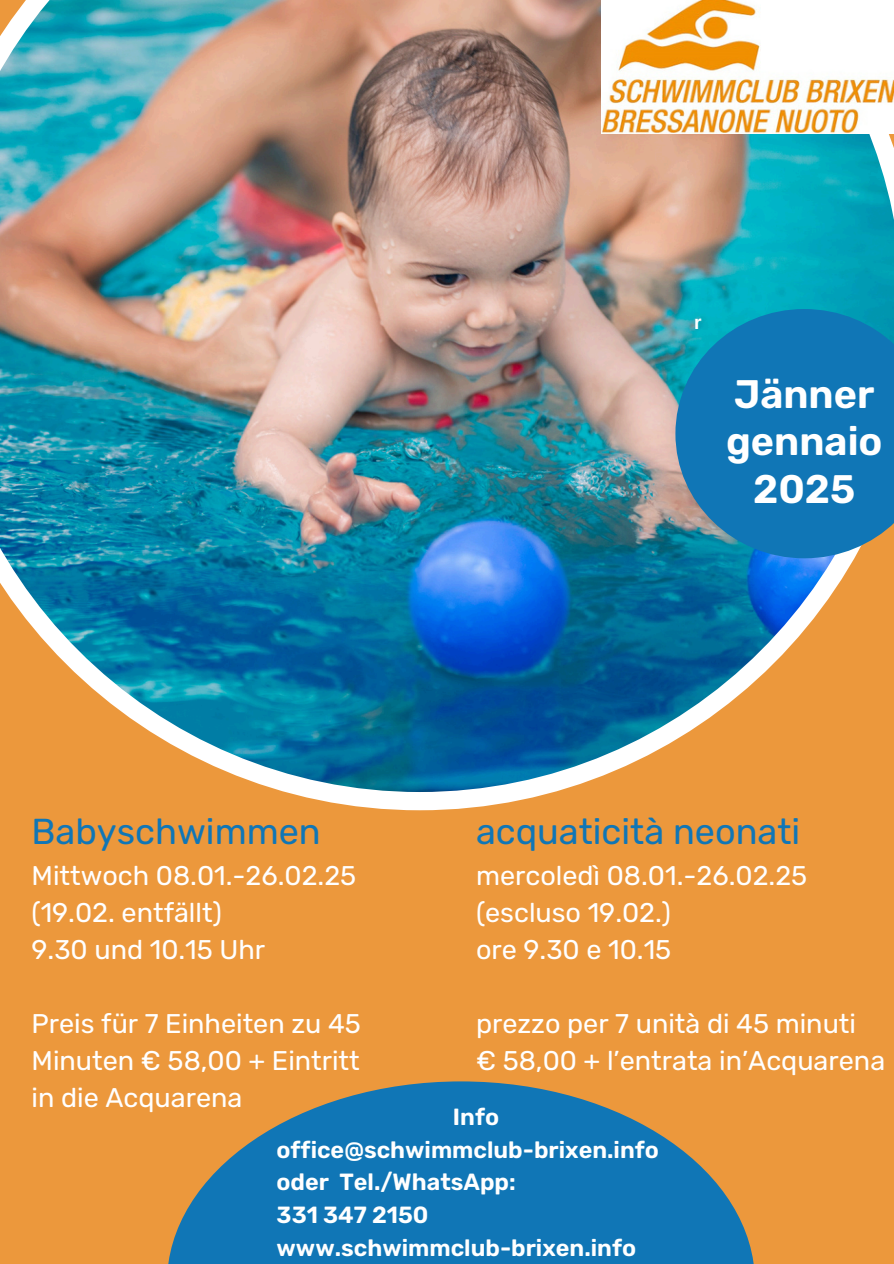
<style>
.page{position:relative;width:894px;height:1264px;background:#fff}
.page>*{position:absolute;margin:0;border:0;box-sizing:border-box;transform-origin:0 0}
.t1{font:600 39.75px/47.2px "Rubik";color:#fff;text-align:center}
.t2{font:36px "Rubik";color:#1076b6}
.t3{font:27px/37.2px "Rubik";color:#fff}
.t4{font:600 23.4px/32.7px "Rubik";color:#fff}
.t5{font:700 19.05px "Arimo";color:#fff}
</style>
<div class="page">
<div style="left:0;top:0;width:893px;height:1263px;background:#ec983c"></div>
<img style="left:0;top:0;width:893px;height:810px">
<svg style="left:675px;top:309px;width:218px;height:249px;background:#177cb3"></svg>
<svg style="left:168px;top:1081px;width:586px;height:182px;fill:#1076b6"></svg>
<img style="left:601px;top:0;width:292px;height:133px">
<p class="t5" style="left:694px;top:312px;width:9px">r</p>
<h1 class="t1" style="left:725px;top:371px;width:158px">Jänner gennaio<br>2025</h1>
<h2 class="t2" style="left:32px;top:810px;width:290px">Babyschwimmen</h2>
<h2 class="t3" style="left:32px;top:856px;width:326px">Mittwoch 08.01.-26.02.25 (19.02. entfällt)<br>9.30 und 10.15 Uhr</h2>
<h2 class="t2" style="left:476px;top:810px;width:326px">acquaticità neonati</h2>
<h2 class="t3" style="left:476px;top:856px;width:332px">mercoledì 08.01.-26.02.25 (escluso 19.02.)<br>ore 9.30 e 10.15</h2>
<h2 class="t3" style="left:32px;top:1005px;width:331px;text-align:justify">Preis für 7 Einheiten zu 45<br>Minuten € 58,00 + Eintritt in die Acquarena</h2>
<h3 class="t3" style="left:476px;top:1005px;width:410px">prezzo per 7 unità di 45 minuti<br>€ 58,00 + l’entrata in’Acquarena</h3>
<h2 class="t4" style="left:276px;top:1100px;width:384px;text-indent:176px">Info office@schwimmclub-brixen.info oder Tel./WhatsApp:<br>331 347 2150 www.schwimmclub-brixen.info</h2>
</div>
